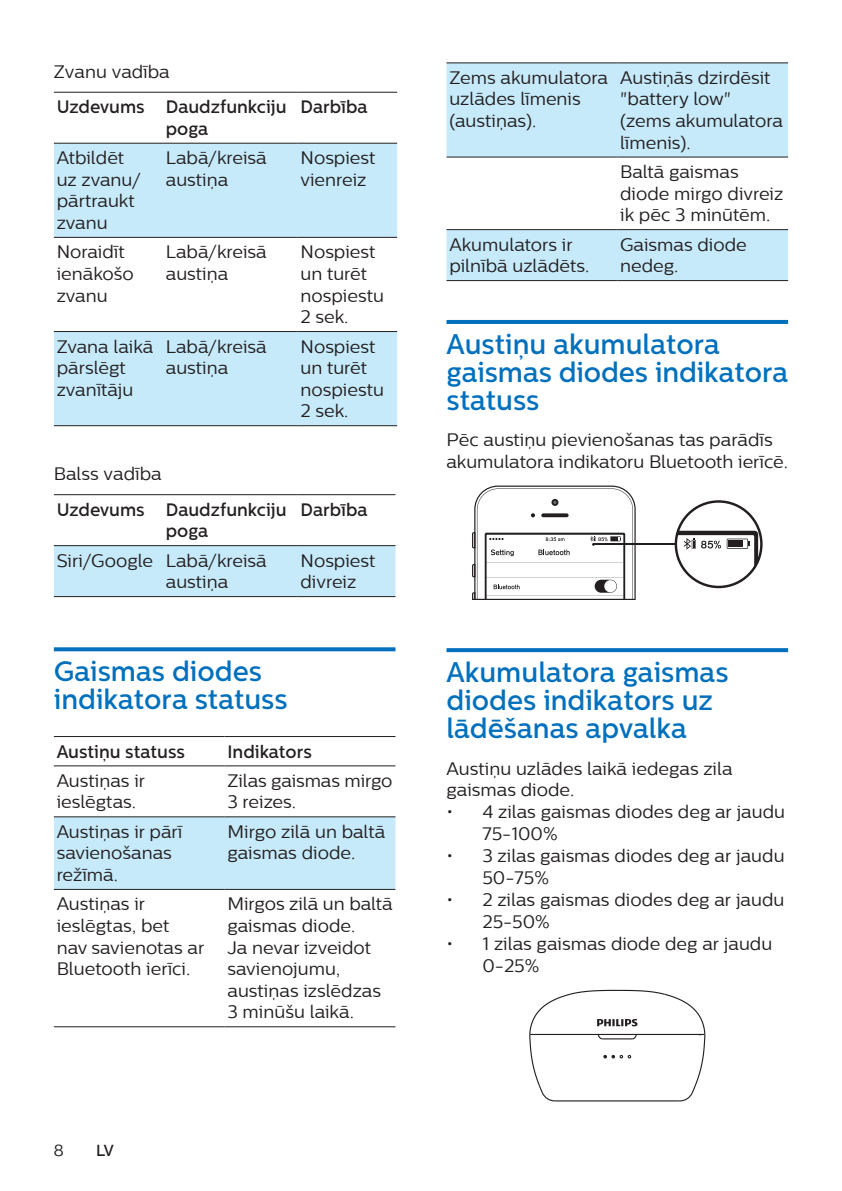
<style>
.page{position:relative;width:842px;height:1191px;background:#fff}
.page>*{position:absolute;margin:0;border:0;box-sizing:border-box;transform-origin:0 0}
.Tittle_2{font:500 28px/28px "Centrale Sans";color:#0070bd}
.Figures{font:18px/21.6px "Centrale Sans";color:#231f20}
.Symbol_text{font:18px/22px "Centrale Sans";color:#231f20}
.t1{font:500 18px/21.6px "Centrale Sans";color:#231f20}
.t2{font:500 16px "Centrale Sans";color:#231f20}
.t3{font:16px "Centrale Sans";color:#231f20}
</style>
<div class="page">
<svg style="left:54px;top:647px;width:341px;height:4px"></svg>
<div style="left:54px;top:144px;width:343px;height:93px;background:#c6eafa"></div>
<div style="left:54px;top:332px;width:343px;height:93px;background:#c6eafa"></div>
<hr style="left:54px;top:237px;width:109px;height:1px;background:#231f20">
<hr style="left:163px;top:237px;width:135px;height:1px;background:#231f20">
<hr style="left:298px;top:237px;width:99px;height:1px;background:#231f20">
<hr style="left:54px;top:92px;width:109px;height:1px;background:#231f20">
<hr style="left:163px;top:92px;width:135px;height:1px;background:#231f20">
<hr style="left:298px;top:92px;width:99px;height:1px;background:#231f20">
<hr style="left:54px;top:143px;width:109px;height:1px;background:#231f20">
<hr style="left:163px;top:143px;width:135px;height:1px;background:#231f20">
<hr style="left:298px;top:143px;width:99px;height:1px;background:#231f20">
<hr style="left:54px;top:425px;width:109px;height:1px;background:#231f20">
<hr style="left:163px;top:425px;width:135px;height:1px;background:#231f20">
<hr style="left:298px;top:425px;width:99px;height:1px;background:#231f20">
<hr style="left:54px;top:331px;width:109px;height:1px;background:#231f20">
<hr style="left:163px;top:331px;width:135px;height:1px;background:#231f20">
<hr style="left:298px;top:331px;width:99px;height:1px;background:#231f20">
<div style="left:54px;top:546px;width:341px;height:50px;background:#c6eafa"></div>
<hr style="left:54px;top:494px;width:109px;height:1px;background:#231f20">
<hr style="left:163px;top:494px;width:135px;height:1px;background:#231f20">
<hr style="left:298px;top:494px;width:97px;height:1px;background:#231f20">
<hr style="left:54px;top:545px;width:109px;height:1px;background:#231f20">
<hr style="left:163px;top:545px;width:135px;height:1px;background:#231f20">
<hr style="left:298px;top:545px;width:97px;height:1px;background:#231f20">
<hr style="left:54px;top:596px;width:109px;height:1px;background:#231f20">
<hr style="left:163px;top:596px;width:135px;height:1px;background:#231f20">
<hr style="left:298px;top:596px;width:97px;height:1px;background:#231f20">
<div style="left:54px;top:817px;width:341px;height:72px;background:#c6eafa"></div>
<hr style="left:54px;top:889px;width:171px;height:1px;background:#231f20">
<hr style="left:225px;top:889px;width:170px;height:1px;background:#231f20">
<hr style="left:54px;top:736px;width:171px;height:1px;background:#231f20">
<hr style="left:225px;top:736px;width:170px;height:1px;background:#231f20">
<hr style="left:54px;top:765px;width:171px;height:1px;background:#231f20">
<hr style="left:225px;top:765px;width:170px;height:1px;background:#231f20">
<hr style="left:54px;top:816px;width:171px;height:1px;background:#231f20">
<hr style="left:225px;top:816px;width:170px;height:1px;background:#231f20">
<hr style="left:54px;top:1026px;width:171px;height:1px;background:#231f20">
<hr style="left:225px;top:1026px;width:170px;height:1px;background:#231f20">
<hr style="left:446px;top:320px;width:342px;height:4px;background:#0070bd">
<svg style="left:446px;top:648px;width:342px;height:4px"></svg>
<div style="left:446px;top:63px;width:342px;height:94px;background:#c6eafa"></div>
<div style="left:446px;top:230px;width:342px;height:50px;background:#c6eafa"></div>
<hr style="left:446px;top:62px;width:171px;height:1px;background:#231f20">
<hr style="left:446px;top:157px;width:171px;height:1px;background:#231f20">
<hr style="left:446px;top:229px;width:171px;height:1px;background:#231f20">
<hr style="left:446px;top:280px;width:171px;height:1px;background:#231f20">
<hr style="left:617px;top:62px;width:171px;height:1px;background:#231f20">
<hr style="left:617px;top:157px;width:171px;height:1px;background:#231f20">
<hr style="left:617px;top:229px;width:171px;height:1px;background:#231f20">
<hr style="left:617px;top:280px;width:171px;height:1px;background:#231f20">
<svg style="left:675px;top:500px;width:88px;height:88px"></svg>
<svg style="left:472px;top:485px;width:164px;height:115px"></svg>
<hr style="left:594px;top:544px;width:81px;height:1px;background:#231f20">
<svg style="left:529px;top:989px;width:176px;height:112px"></svg>
<hr style="left:555px;top:1100px;width:125px;height:1px;background:#231f20">
<p class="Figures" style="left:54px;top:60px;width:117px">Zvanu vadība</p>
<p class="t1" style="left:57px;top:96px;width:90px">Uzdevums</p>
<p class="t1" style="left:166px;top:96px;width:122px">Daudzfunkciju poga</p>
<p class="t1" style="left:300px;top:96px;width:69px">Darbība</p>
<p class="Figures" style="left:57px;top:147px;width:86px">Atbildēt uz zvanu/ pārtraukt zvanu</p>
<p class="Figures" style="left:166px;top:147px;width:102px">Labā/kreisā austiņa</p>
<p class="Figures" style="left:300px;top:147px;width:77px">Nospiest vienreiz</p>
<p class="Figures" style="left:57px;top:241px;width:78px">Noraidīt ienākošo zvanu</p>
<p class="Figures" style="left:166px;top:241px;width:102px">Labā/kreisā austiņa</p>
<p class="Figures" style="left:300px;top:241px;width:85px">Nospiest un turēt nospiestu<br>2 sek.</p>
<p class="Figures" style="left:57px;top:335px;width:98px">Zvana laikā pārslēgt zvanītāju</p>
<p class="Figures" style="left:166px;top:335px;width:102px">Labā/kreisā austiņa</p>
<p class="Figures" style="left:300px;top:335px;width:85px">Nospiest un turēt nospiestu<br>2 sek.</p>
<p class="Figures" style="left:54px;top:463px;width:109px">Balss vadība</p>
<p class="t1" style="left:57px;top:498px;width:90px">Uzdevums</p>
<p class="t1" style="left:166px;top:498px;width:122px">Daudzfunkciju poga</p>
<p class="t1" style="left:300px;top:498px;width:69px">Darbība</p>
<p class="Figures" style="left:57px;top:549px;width:98px">Siri/Google</p>
<p class="Figures" style="left:166px;top:549px;width:102px">Labā/kreisā austiņa</p>
<p class="Figures" style="left:300px;top:549px;width:77px">Nospiest divreiz</p>
<p class="Tittle_2" style="left:54px;top:657px;width:235px">Gaismas diodes indikatora statuss</p>
<p class="t1" style="left:57px;top:740px;width:130px">Austiņu statuss</p>
<p class="t1" style="left:227px;top:740px;width:86px">Indikators</p>
<p class="Figures" style="left:57px;top:769px;width:90px">Austiņas ir ieslēgtas.</p>
<p class="Figures" style="left:227px;top:769px;width:167px">Zilas gaismas mirgo<br>3 reizes.</p>
<p class="Figures" style="left:57px;top:820px;width:127px">Austiņas ir pārī savienošanas režīmā.</p>
<p class="Figures" style="left:227px;top:820px;width:159px">Mirgo zilā un baltā gaismas diode.</p>
<p class="Figures" style="left:57px;top:893px;width:149px">Austiņas ir ieslēgtas, bet nav savienotas ar<br>Bluetooth ierīci.</p>
<p class="Figures" style="left:227px;top:893px;width:167px">Mirgos zilā un baltā gaismas diode.<br>Ja nevar izveidot savienojumu, austiņas izslēdzas<br>3 minūšu laikā.</p>
<p class="t3" style="left:54px;top:1140px;width:11px">8</p>
<p class="t2" style="left:96px;top:1141px;width:19px">LV</p>
<p class="Figures" style="left:449px;top:66px;width:160px">Zems akumulatora uzlādes līmenis (austiņas).</p>
<p class="Figures" style="left:620px;top:66px;width:164px">Austiņās dzirdēsit "battery low" (zems akumulatora līmenis).</p>
<p class="Figures" style="left:620px;top:161px;width:165px">Baltā gaismas diode mirgo divreiz ik pēc 3 minūtēm.</p>
<p class="Figures" style="left:449px;top:233px;width:142px">Akumulators ir pilnībā uzlādēts.</p>
<p class="Figures" style="left:620px;top:233px;width:128px">Gaismas diode nedeg.</p>
<p class="Tittle_2" style="left:446px;top:330px;width:343px">Austiņu akumulatora gaismas diodes indikatora statuss</p>
<p class="Figures" style="left:446px;top:429px;width:343px">Pēc austiņu pievienošanas tas parādīs akumulatora indikatoru Bluetooth ierīcē.</p>
<p class="Tittle_2" style="left:446px;top:658px;width:284px">Akumulatora gaismas diodes indikators uz lādēšanas apvalka</p>
<p class="Figures" style="left:446px;top:757px;width:288px">Austiņu uzlādes laikā iedegas zila gaismas diode.</p>
<p class="Symbol_text" style="left:482px;top:800px;width:304px;text-indent:-36px">• 4 zilas gaismas diodes deg ar jaudu<br>75-100%</p>
<p class="Symbol_text" style="left:482px;top:844px;width:304px;text-indent:-36px">• 3 zilas gaismas diodes deg ar jaudu<br>50-75%</p>
<p class="Symbol_text" style="left:482px;top:888px;width:303px;text-indent:-36px">• 2 zilas gaismas diodes deg ar jaudu<br>25-50%</p>
<p class="Symbol_text" style="left:482px;top:932px;width:291px;text-indent:-36px">• 1 zilas gaismas diode deg ar jaudu<br>0-25%</p>
</div>
